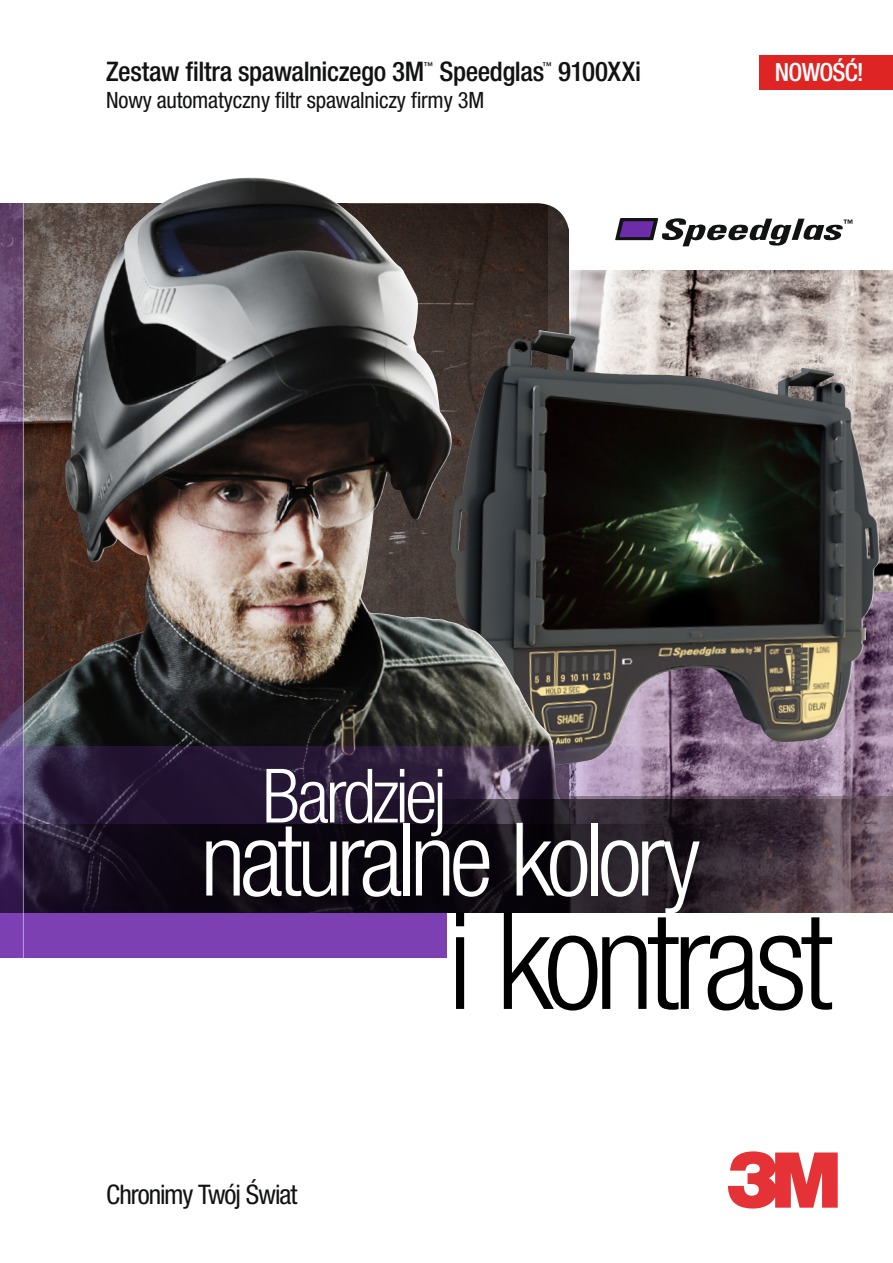
<style>
.page{position:relative;width:893px;height:1263px;background:#fff}
.page>*{position:absolute;margin:0;border:0;box-sizing:border-box;transform-origin:0 0}
.t1{font:300 condensed 135px "Helvetica Neue LT Pro";letter-spacing:-.05em;color:#000}
.t2{font:300 condensed 101.85px "Helvetica Neue LT Pro";letter-spacing:-.055em;color:#fff}
.t3{font:300 condensed 75px "Helvetica Neue LT Pro";letter-spacing:-.05em;color:#fff}
.t4{font:500 condensed 27px "Helvetica Neue LT Pro";letter-spacing:-.015em;color:#111212}
.t5{font:condensed 27px "Helvetica Neue LT Pro";letter-spacing:-.04em;color:#111212}
.t6{font:500 condensed 25.2px "Helvetica Neue LT Pro";letter-spacing:-.03em;color:#fff}
.t7{font:condensed 22.5px "Helvetica Neue LT Pro";letter-spacing:-.01em;color:#111212}
.t8{font:500 condensed 9.45px "Helvetica Neue LT Pro";color:#111212}
</style>
<div class="page">
<svg style="left:728px;top:1151px;width:110px;height:58px"></svg>
<div style="left:760px;top:55px;width:133px;height:35px;background:#de2524"></div>
<svg style="left:615px;top:218px;width:237px;height:29px"></svg>
<img style="left:571px;top:271px;width:322px;height:321px">
<svg style="left:571px;top:592px;width:322px;height:205px;background:#63565d"></svg>
<img style="left:24px;top:178px;width:547px;height:568px">
<svg style="left:24px;top:746px;width:675px;height:78px;background:#443450"></svg>
<svg style="left:0;top:203px;width:23px;height:621px;background:#603e67"></svg>
<svg style="left:186px;top:800px;width:707px;height:113px;background:#342738"></svg>
<svg style="left:0;top:824px;width:881px;height:89px;background:#201823"></svg>
<div style="left:0;top:913px;width:701px;height:44px;background:#7c40b3"></div>
<div style="left:448px;top:913px;width:445px;height:222px;background:#fff"></div>
<hr style="left:23px;top:147px;width:1px;height:868px;background:#fff">
<p class="t4" style="left:106px;top:55px;width:320px">Zestaw filtra spawalniczego 3M</p>
<p class="t6" style="left:775px;top:57px;width:90px">NOWOŚĆ!</p>
<p class="t8" style="left:424px;top:60px;width:11px">™</p>
<p class="t4" style="left:440px;top:55px;width:106px">Speedglas</p>
<p class="t8" style="left:542px;top:60px;width:11px">™</p>
<p class="t4" style="left:558px;top:55px;width:85px">9100XXi</p>
<p class="t7" style="left:106px;top:87px;width:379px">Nowy automatyczny filtr spawalniczy firmy 3M</p>
<h3 class="t3" style="left:262px;top:753px;width:186px">Bardziej</h3>
<h2 class="t2" style="left:200px;top:801px;width:501px">naturalne kolory</h2>
<h1 class="t1" style="left:448px;top:884px;width:387px">i kontrast</h1>
<p class="t5" style="left:106px;top:1178px;width:193px">Chronimy Twój Świat</p>
</div>
